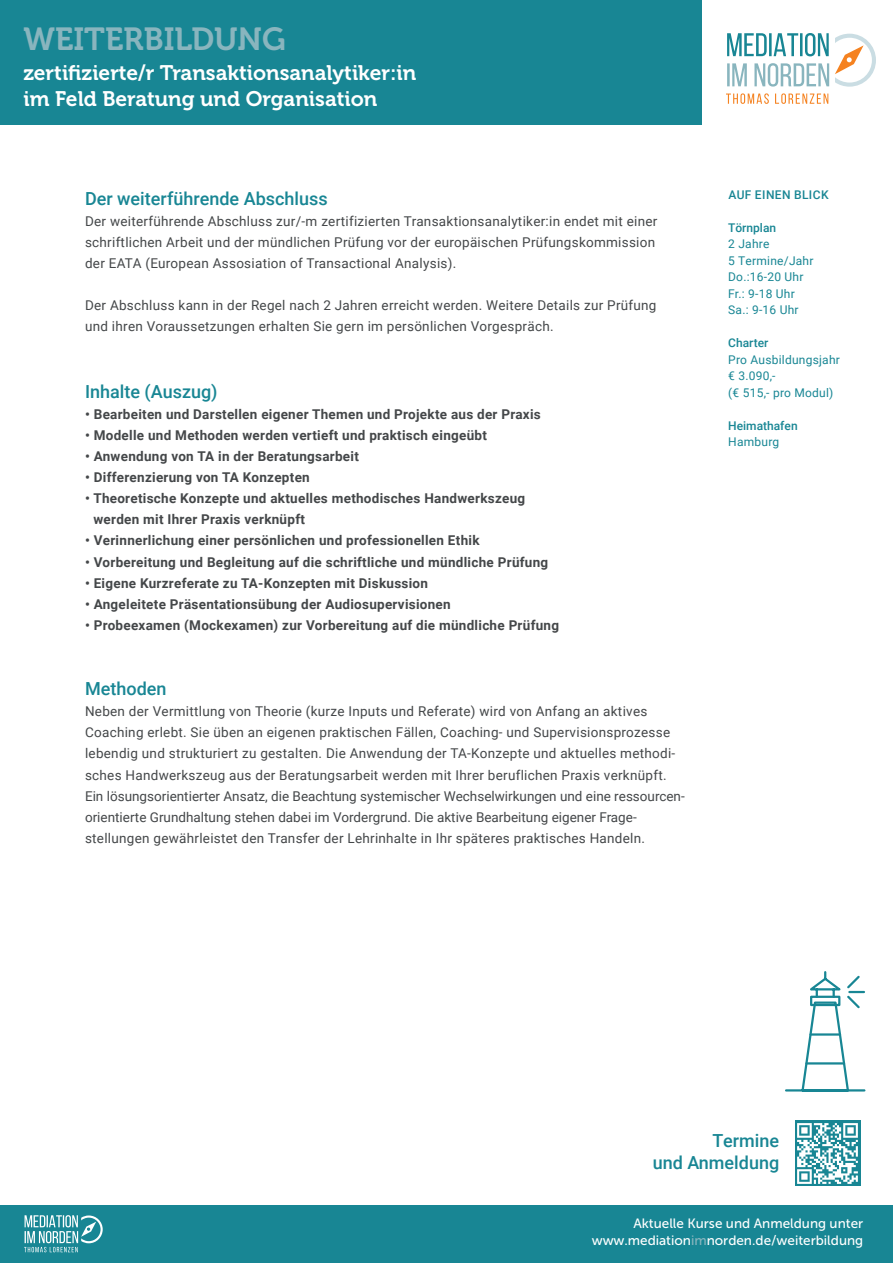
<style>
.page{position:relative;width:893px;height:1263px;background:#fff}
.page>*{position:absolute;margin:0;border:0;box-sizing:border-box;transform-origin:0 0}
.t1{font:31.8px "Museo 700";color:#89b5be}
.t2{font:21px/25.5px "Museo 700";color:#fff}
.t3{font:500 18px/22.5px "Roboto";color:#188694;text-align:right}
.t4{font:13.5px/21px "Roboto";letter-spacing:.02em;color:#444749}
.t5{font:700 13.5px/21px "Roboto";letter-spacing:.02em;color:#444749}
.t6{font:13.5px/16.5px "Museo Sans 500";color:#fff;text-align:right}
.t7{font:12px/16.5px "Roboto";letter-spacing:.02em;color:#188694}
.t8{font:500 12px "Roboto";color:#188694}
.t9{font:500 12px "Roboto";letter-spacing:.035em;color:#188694}
.s1{color:#89b5be}
</style>
<div class="page">
<div style="left:0;top:0;width:702px;height:124px;background:#188694"></div>
<svg style="left:726px;top:93px;width:102px;height:11px"></svg>
<svg style="left:835px;top:34px;width:41px;height:53px"></svg>
<svg style="left:727px;top:63px;width:102px;height:24px"></svg>
<svg style="left:727px;top:33px;width:102px;height:23px"></svg>
<div style="left:0;top:1205px;width:893px;height:58px;background:#188694"></div>
<svg style="left:24px;top:1215px;width:79px;height:37px"></svg>
<div style="left:795px;top:1120px;width:66px;height:66px;background:#188694"></div>
<img style="left:797px;top:1123px;width:61px;height:61px">
<svg style="left:785px;top:971px;width:81px;height:121px"></svg>
<h1 class="t1" style="left:23px;top:22px;width:264px">WEITERBILDUNG</h1>
<h2 class="t2" style="left:23px;top:61px;width:394px">zertifizierte/r Transaktionsanalytiker:in im Feld Beratung und Organisation</h2>
<h3 class="t3" style="left:85px;top:187px;width:244px">Der weiterführende Abschluss</h3>
<p class="t4" style="left:85px;top:210px;width:574px">Der weiterführende Abschluss zur/-m zertifizierten Transaktionsanalytiker:in endet mit einer schriftlichen Arbeit und der mündlichen Prüfung vor der europäischen Prüfungskommission der EATA (European Assosiation of Transactional Analysis).</p>
<p class="t4" style="left:85px;top:294px;width:573px">Der Abschluss kann in der Regel nach 2 Jahren erreicht werden. Weitere Details zur Prüfung und ihren Voraussetzungen erhalten Sie gern im persönlichen Vorgespräch.</p>
<h3 class="t3" style="left:85px;top:380px;width:134px">Inhalte (Auszug)</h3>
<p class="t5" style="left:85px;top:404px;width:457px">• Bearbeiten und Darstellen eigener Themen und Projekte aus der Praxis</p>
<p class="t5" style="left:85px;top:425px;width:403px">• Modelle und Methoden werden vertieft und praktisch eingeübt</p>
<p class="t5" style="left:85px;top:446px;width:275px">• Anwendung von TA in der Beratungsarbeit</p>
<p class="t5" style="left:85px;top:467px;width:226px">• Differenzierung von TA Konzepten</p>
<p class="t5" style="left:93px;top:488px;width:433px;text-indent:-8px">• Theoretische Konzepte und aktuelles methodisches Handwerkszeug werden mit Ihrer Praxis verknüpft</p>
<p class="t5" style="left:85px;top:530px;width:396px">• Verinnerlichung einer persönlichen und professionellen Ethik</p>
<p class="t5" style="left:85px;top:551px;width:465px">• Vorbereitung und Begleitung auf die schriftliche und mündliche Prüfung</p>
<p class="t5" style="left:85px;top:572px;width:344px">• Eigene Kurzreferate zu TA-Konzepten mit Diskussion</p>
<p class="t5" style="left:85px;top:593px;width:367px">• Angeleitete Präsentationsübung der Audiosupervisionen</p>
<p class="t5" style="left:85px;top:614px;width:476px">• Probeexamen (Mockexamen) zur Vorbereitung auf die mündliche Prüfung</p>
<h3 class="t3" style="left:85px;top:677px;width:83px">Methoden</h3>
<p class="t4" style="left:85px;top:701px;width:601px">Neben der Vermittlung von Theorie (kurze Inputs und Referate) wird von Anfang an aktives Coaching erlebt. Sie üben an eigenen praktischen Fällen, Coaching- und Supervisionsprozesse lebendig und strukturiert zu gestalten. Die Anwendung der TA-Konzepte und aktuelles methodi&shy;sches Handwerkszeug aus der Beratungsarbeit werden mit Ihrer beruflichen Praxis verknüpft.<br>Ein lösungsorientierter Ansatz, die Beachtung systemischer Wechselwirkungen und eine ressourcen&shy;orientierte Grundhaltung stehen dabei im Vordergrund. Die aktive Bearbeitung eigener Frage&shy;stellungen gewährleistet den Transfer der Lehrinhalte in Ihr späteres praktisches Handeln.</p>
<p class="t9" style="left:728px;top:186px;width:102px">AUF EINEN BLICK</p>
<p class="t8" style="left:728px;top:219px;width:49px">Törnplan</p>
<p class="t7" style="left:728px;top:235px;width:87px">2 Jahre<br>5 Termine/Jahr<br>Do.:16-20 Uhr<br>Fr.: 9-18 Uhr<br>Sa.: 9-16 Uhr</p>
<p class="t8" style="left:728px;top:334px;width:42px">Charter</p>
<p class="t7" style="left:728px;top:351px;width:113px">Pro Ausbildungsjahr € 3.090,-<br>(€ 515,- pro Modul)</p>
<p class="t8" style="left:728px;top:417px;width:71px">Heimathafen</p>
<p class="t7" style="left:728px;top:433px;width:53px">Hamburg</p>
<h3 class="t3" style="left:653px;top:1128px;width:128px">Termine<br>und Anmeldung</h3>
<p class="t6" style="left:553px;top:1215px;width:273px">Aktuelle K rse und Anmeldung unter: www.mediationimnorde .de/weit rbildung</p>
<p class="t6" style="left:592px;top:1215px;width:273px">Aktuelle Kurse und Anmeldung unter www.mediation<span class="s1">im</span>norden.de/weiterbildung</p>
</div>
